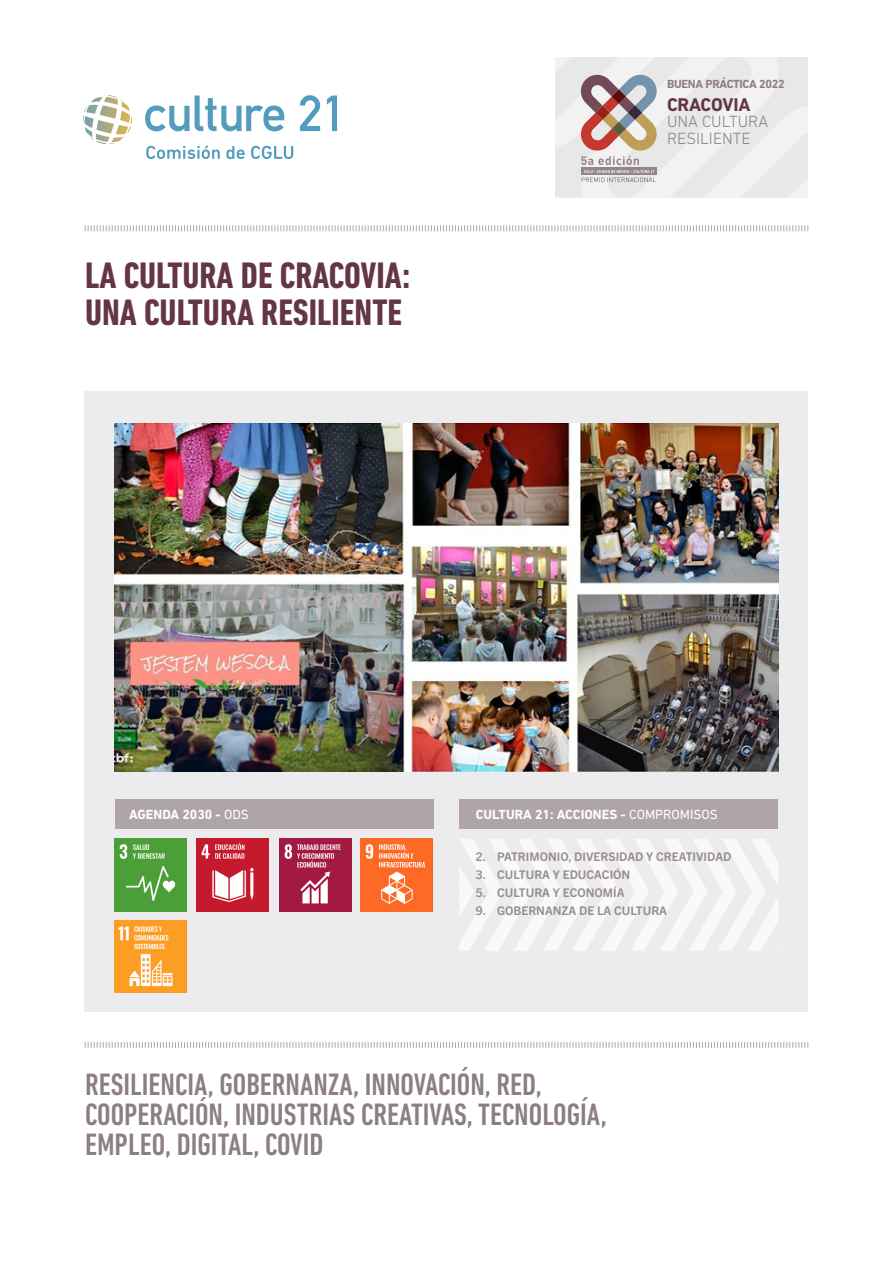
<style>
.page{position:relative;width:893px;height:1263px;background:#fff}
.page>*{position:absolute;margin:0;border:0;box-sizing:border-box;transform-origin:0 0}
.t1{font:700 condensed 37.5px/37.5px "DIN Next LT Pro";color:#643545}
.t2{font:500 condensed 31.5px/30px "DIN Next LT Pro";color:#8c7f83}
.t3{font:700 18.75px "DIN Next LT Pro";letter-spacing:-.01em;color:#643545}
.t4{font:300 16.5px/16.5px "DIN Next LT Pro";color:#8c7f83}
.t5{font:700 13.5px "DIN Next LT Pro";color:#fff}
.t6{font:700 12px "Trade Gothic Next SR Pro";color:#988c8f}
.t7{font:700 12px "DIN Next LT Pro";letter-spacing:-.025em;color:#8c7f83}
.s1{font-weight:400}
</style>
<div class="page">
<svg style="left:555px;top:57px;width:252px;height:140px"></svg>
<svg style="left:146px;top:146px;width:147px;height:13px"></svg>
<svg style="left:145px;top:95px;width:192px;height:36px"></svg>
<svg style="left:83px;top:95px;width:48px;height:29px"></svg>
<div style="left:85px;top:391px;width:723px;height:621px;background:#ececee"></div>
<div style="left:115px;top:799px;width:319px;height:30px;background:#afa5a8"></div>
<div style="left:459px;top:799px;width:319px;height:30px;background:#afa5a8"></div>
<svg style="left:459px;top:839px;width:319px;height:112px"></svg>
<svg style="left:84px;top:225px;width:725px;height:7px"></svg>
<svg style="left:84px;top:1041px;width:725px;height:7px"></svg>
<img style="left:196px;top:839px;width:72px;height:72px">
<img style="left:115px;top:839px;width:72px;height:72px">
<img style="left:279px;top:839px;width:72px;height:72px">
<img style="left:361px;top:839px;width:72px;height:72px">
<img style="left:115px;top:921px;width:72px;height:72px">
<img style="left:115px;top:423px;width:663px;height:349px">
<p class="t1" style="left:85px;top:256px;width:327px">LA CULTURA DE CRACOVIA:<br>UNA CULTURA RESILIENTE</p>
<p class="t7" style="left:667px;top:77px;width:119px">BUENA PRÁCTICA 2022</p>
<p class="t3" style="left:667px;top:93px;width:85px">CRACOVIA</p>
<p class="t4" style="left:667px;top:113px;width:103px">UNA CULTURA<br>RESILIENTE</p>
<p class="t5" style="left:129px;top:807px;width:121px">AGENDA 2030 - <span class="s1">ODS</span></p>
<p class="t5" style="left:476px;top:807px;width:244px">CULTURA 21: ACCIONES - <span class="s1">COMPROMISOS</span></p>
<p class="t6" style="left:476px;top:848px;width:257px">2. PATRIMONIO, DIVERSIDAD Y CREATIVIDAD</p>
<p class="t6" style="left:476px;top:866px;width:156px">3. CULTURA Y EDUCACIÓN</p>
<p class="t6" style="left:476px;top:884px;width:150px">5. CULTURA Y ECONOMÍA</p>
<p class="t6" style="left:476px;top:902px;width:193px">9. GOBERNANZA DE LA CULTURA</p>
<p class="t2" style="left:85px;top:1069px;width:523px">RESILIENCIA, GOBERNANZA, INNOVACIÓN, RED,<br>COOPERACIÓN, INDUSTRIAS CREATIVAS, TECNOLOGÍA,<br>EMPLEO, DIGITAL, COVID</p>
</div>
